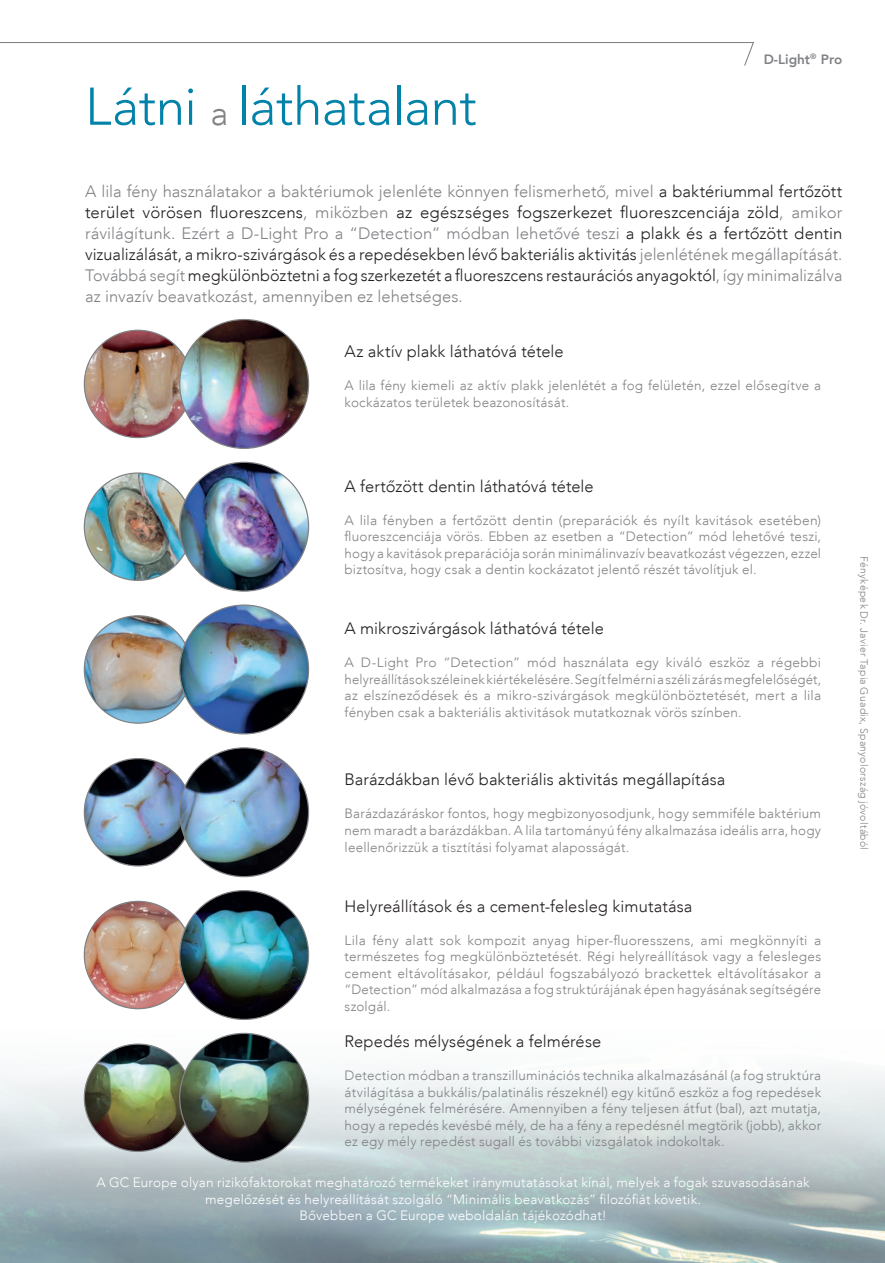
<style>
.page{position:relative;width:885px;height:1263px;background:#fff}
.page>*{position:absolute;margin:0;border:0;box-sizing:border-box;transform-origin:0 0}
.Teksten-E{font:300 52.5px "Avenir";letter-spacing:-.01em;color:#0082a9}
.Teksten-E-2{font:300 16.5px/21px "Avenir";letter-spacing:.005em;color:#231f20;text-align:justify}
.Teksten-E-3{font:300 13.5px/16.5px "Avenir";letter-spacing:.015em;color:#808285;text-align:justify}
.Teksten-E-4{font:300 13.5px/16.5px "Avenir";letter-spacing:.015em;color:#fff;text-align:center}
.Normaal{font:800 13.5px "Avenir";color:#808285}
.Teksten-E-5{font:300 10.5px "Avenir";letter-spacing:.02em;color:#808285}
.s1{font-size:34.5px;color:#808285}
.s2{color:#808285}
</style>
<div class="page">
<img style="left:0;top:1008px;width:884px;height:255px">
<img style="left:84px;top:330px;width:108px;height:108px;border-radius:54px">
<img style="left:180px;top:320px;width:128px;height:128px;border-radius:64px">
<img style="left:84px;top:473px;width:108px;height:107px;border-radius:54px">
<img style="left:180px;top:462px;width:128px;height:129px;border-radius:64px">
<img style="left:84px;top:616px;width:108px;height:107px;border-radius:54px">
<img style="left:180px;top:605px;width:128px;height:129px;border-radius:64px">
<img style="left:84px;top:759px;width:108px;height:107px;border-radius:54px">
<img style="left:180px;top:748px;width:128px;height:129px;border-radius:64px">
<img style="left:84px;top:901px;width:108px;height:108px;border-radius:54px">
<img style="left:180px;top:891px;width:128px;height:128px;border-radius:64px">
<img style="left:84px;top:1044px;width:108px;height:107px;border-radius:54px">
<img style="left:180px;top:1033px;width:128px;height:129px;border-radius:64px">
<svg style="left:0;top:42px;width:754px;height:24px"></svg>
<p class="Teksten-E" style="left:85px;top:76px;width:393px">Látni <span class="s1">a</span> láthatalant</p>
<p class="Normaal" style="left:763px;top:51px;width:80px">D-Light<sup>®</sup> Pro</p>
<p class="Teksten-E-2" style="left:85px;top:181px;width:758px"><span class="s2">A lila fény használatakor a baktériumok jelenléte könnyen felismerhető, mivel</span> a baktériummal fertőzött terület vörösen fluoreszcens<span class="s2">, miközben</span> az egészséges fogszerkezet fluoreszcenciája zöld<span class="s2">, amikor rávilágítunk. Ezért a D-Light Pro a “Detection” módban lehetővé teszi</span> a plakk és a fertőzött dentin vizualizálását, a mikro-szivárgások és a repedésekben lévő bakteriális aktivitás <span class="s2">jelenlétének megállapítását.<br>Továbbá segít</span> megkülönböztetni a fog szerkezetét a fluoreszcens restaurációs anyagoktól<span class="s2">, így minimalizálva az invazív beavatkozást, amennyiben ez lehetséges.</span></p>
<p class="Teksten-E-2" style="left:344px;top:341px;width:221px">Az aktív plakk láthatóvá tétele</p>
<p class="Teksten-E-3" style="left:344px;top:377px;width:478px">A lila fény kiemeli az aktív plakk jelenlétét a fog felületén, ezzel elősegítve a kockázatos területek beazonosítását.</p>
<p class="Teksten-E-2" style="left:344px;top:476px;width:250px">A fertőzött dentin láthatóvá tétele</p>
<p class="Teksten-E-3" style="left:344px;top:512px;width:478px">A lila fényben a fertőzött dentin (preparációk és nyílt kavitások esetében) fluoreszcenciája vörös. Ebben az esetben a “Detection” mód lehetővé teszi, hogy a kavitások preparációja során minimálinvazív beavatkozást végezzen, ezzel biztosítva, hogy csak a dentin kockázatot jelentő részét távolítjuk el.</p>
<p class="Teksten-E-2" style="left:344px;top:618px;width:261px">A mikroszivárgások láthatóvá tétele</p>
<p class="Teksten-E-3" style="left:344px;top:655px;width:478px">A D-Light Pro “Detection” mód használata egy kiváló eszköz a régebbi helyreállítások széleinek kiértékelésére. Segít felmérni a széli zárás megfelelőségét, az elszíneződések és a mikro-szivárgások megkülönböztetését, mert a lila fényben csak a bakteriális aktivitások mutatkoznak vörös színben.</p>
<p class="Teksten-E-2" style="left:344px;top:769px;width:382px">Barázdákban lévő bakteriális aktivitás megállapítása</p>
<p class="Teksten-E-3" style="left:344px;top:806px;width:478px">Barázdazáráskor fontos, hogy megbizonyosodjunk, hogy semmiféle baktérium nem maradt a barázdákban. A lila tartományú fény alkalmazása ideális arra, hogy leellenőrizzük a tisztítási folyamat alaposságát.</p>
<p class="Teksten-E-2" style="left:344px;top:896px;width:349px">Helyreállítások és a cement-felesleg kimutatása</p>
<p class="Teksten-E-3" style="left:344px;top:932px;width:478px">Lila fény alatt sok kompozit anyag hiper-fluoresszens, ami megkönnyíti a természetes fog megkülönböztetését. Régi helyreállítások vagy a felesleges cement eltávolításakor, például fogszabályozó brackettek eltávolításakor a “Detection” mód alkalmazása a fog struktúrájának épen hagyásának segítségére szolgál.</p>
<p class="Teksten-E-2" style="left:344px;top:1031px;width:258px">Repedés mélységének a felmérése</p>
<p class="Teksten-E-3" style="left:344px;top:1067px;width:478px">Detection módban a transzilluminációs technika alkalmazásánál (a fog struktúra átvilágítása a bukkális/palatinális részeknél) egy kitűnő eszköz a fog repedések mélységének felmérésére. Amennyiben a fény teljesen átfut (bal), azt mutatja, hogy a repedés kevésbé mély, de ha a fény a repedésnél megtörik (jobb), akkor ez egy mély repedést sugall és további vizsgálatok indokoltak.</p>
<p class="Teksten-E-4" style="left:96px;top:1174px;width:714px">A GC Europe olyan rizikófaktorokat meghatározó termékeket iránymutatásokat kínál, melyek a fogak szuvasodásának megelőzését és helyreállítását szolgáló “Minimális beavatkozás” filozófiát követik.</p>
<p class="Teksten-E-4" style="left:299px;top:1207px;width:308px">Bővebben a GC Europe weboldalán tájékozódhat!</p>
<p class="Teksten-E-5" style="left:870px;top:556px;width:295px;rotate:90deg">Fényképek Dr. Javier Tapia Guadix, Spanyolország jóvoltából</p>
</div>
